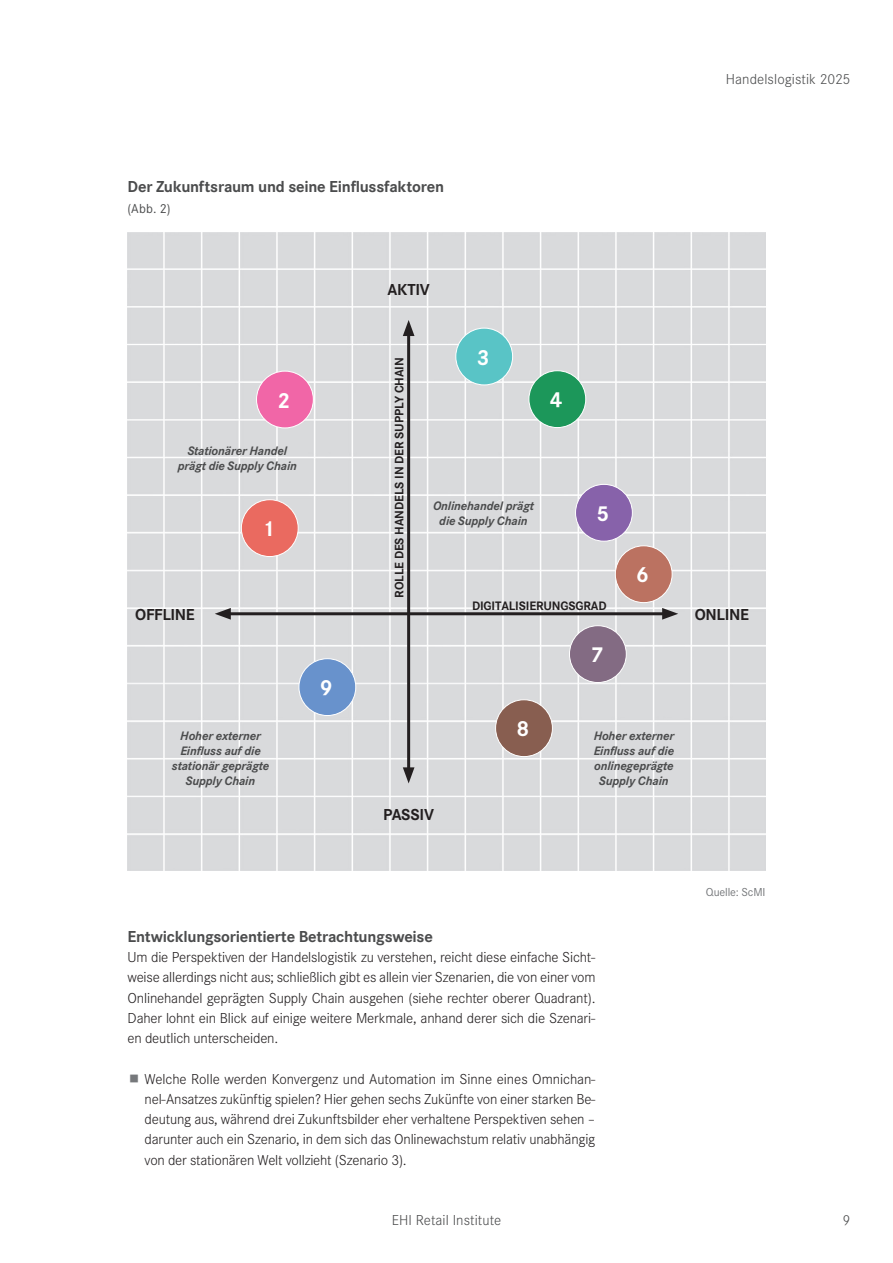
<style>
.page{position:relative;width:893px;height:1263px;background:#fff}
.page>*{position:absolute;margin:0;border:0;box-sizing:border-box;transform-origin:0 0}
._07_Crosshead_Magina{font:700 22.5px "Corporate S";color:#fff}
._07_Crosshead{font:700 16.5px "Corporate S";letter-spacing:-.015em;color:#4b4c4d}
._13_a_Abbildung-Graf{font:700 16.5px "Corporate S";letter-spacing:-.015em;color:#4b4c4d}
._13_a_Abbildung-Graf-2{font:700 16.5px "Corporate S";letter-spacing:-.02em;color:#231f20}
._08_Fließtext{font:300 15px/20.2px "Corporate S";letter-spacing:-.01em;color:#231f20;text-align:justify}
.t1{font:300 15px "Corporate S";letter-spacing:.005em;color:#4b4c4d}
._13_c_Tabelle_Infogr{font:13.5px "Corporate S";color:#4b4c4d}
._16_a_Tabelle_Fuß_li{font:italic 700 12.75px/15px "Corporate S";letter-spacing:-.015em;color:#4b4c4d;text-align:center}
._16_a_Tabelle_Fuß_li-2{font:700 12.75px "Corporate S";letter-spacing:-.015em;color:#231f20}
._19_b_Quelle_rechts{font:12px "Corporate S";letter-spacing:-.015em;color:#76787b}
</style>
<div class="page">
<img style="left:128px;top:233px;width:637px;height:637px">
<div style="left:241px;top:500px;width:57px;height:56px;background:#ea6a60;border-radius:50%"></div>
<div style="left:241px;top:499px;width:58px;height:58px;border:1px solid #fff;border-radius:50%"></div>
<div style="left:256px;top:371px;width:57px;height:57px;background:#f166a7;border-radius:50%"></div>
<div style="left:256px;top:371px;width:58px;height:57px;border:1px solid #fff;border-radius:50%"></div>
<div style="left:456px;top:328px;width:57px;height:57px;background:#59c4c6;border-radius:50%"></div>
<div style="left:455px;top:328px;width:58px;height:57px;border:1px solid #fff;border-radius:50%"></div>
<div style="left:529px;top:371px;width:57px;height:57px;background:#1c975a;border-radius:50%"></div>
<div style="left:529px;top:370px;width:57px;height:58px;border:1px solid #fff;border-radius:50%"></div>
<div style="left:575px;top:484px;width:57px;height:57px;background:#8762aa;border-radius:50%"></div>
<div style="left:575px;top:484px;width:58px;height:58px;border:1px solid #fff;border-radius:50%"></div>
<div style="left:615px;top:546px;width:57px;height:57px;background:#bb7261;border-radius:50%"></div>
<div style="left:615px;top:545px;width:57px;height:58px;border:1px solid #fff;border-radius:50%"></div>
<div style="left:569px;top:626px;width:57px;height:56px;background:#836b83;border-radius:50%"></div>
<div style="left:569px;top:625px;width:58px;height:58px;border:1px solid #fff;border-radius:50%"></div>
<div style="left:496px;top:700px;width:56px;height:57px;background:#885e50;border-radius:50%"></div>
<div style="left:495px;top:699px;width:58px;height:58px;border:1px solid #fff;border-radius:50%"></div>
<div style="left:299px;top:659px;width:57px;height:56px;background:#6892cc;border-radius:50%"></div>
<div style="left:299px;top:658px;width:57px;height:58px;border:1px solid #fff;border-radius:50%"></div>
<hr style="left:407px;top:330px;width:3px;height:443px;background:#231f20">
<svg style="left:403px;top:320px;width:11px;height:16px"></svg>
<svg style="left:403px;top:767px;width:11px;height:16px"></svg>
<hr style="left:225px;top:612px;width:443px;height:3px;background:#231f20">
<svg style="left:215px;top:608px;width:16px;height:12px"></svg>
<svg style="left:662px;top:608px;width:16px;height:12px"></svg>
<p class="_13_a_Abbildung-Graf" style="left:128px;top:177px;width:318px">Der Zukunftsraum und seine Einflussfaktoren</p>
<p class="_13_c_Tabelle_Infogr" style="left:128px;top:201px;width:44px">(Abb. 2)</p>
<p class="_07_Crosshead_Magina" style="left:277px;top:387px;width:14px">2</p>
<p class="_16_a_Tabelle_Fuß_li" style="left:178px;top:443px;width:121px">Stationärer Handel prägt die Supply Chain</p>
<p class="_07_Crosshead_Magina" style="left:262px;top:516px;width:14px">1</p>
<p class="_13_a_Abbildung-Graf-2" style="left:387px;top:280px;width:44px">AKTIV</p>
<p class="_16_a_Tabelle_Fuß_li-2" style="left:392px;top:597px;width:242px;rotate:-90deg">ROLLE DES HANDELS IN DER SUPPLY CHAIN</p>
<p class="_07_Crosshead_Magina" style="left:477px;top:344px;width:14px">3</p>
<p class="_07_Crosshead_Magina" style="left:550px;top:387px;width:14px">4</p>
<p class="_16_a_Tabelle_Fuß_li" style="left:433px;top:498px;width:102px">Onlinehandel prägt die Supply Chain</p>
<p class="_07_Crosshead_Magina" style="left:596px;top:500px;width:14px">5</p>
<p class="_07_Crosshead_Magina" style="left:636px;top:562px;width:14px">6</p>
<p class="t1" style="left:726px;top:70px;width:126px">Handelslogistik 2025</p>
<p class="_16_a_Tabelle_Fuß_li-2" style="left:472px;top:598px;width:136px">DIGITALISIERUNGSGRAD</p>
<p class="_13_a_Abbildung-Graf-2" style="left:135px;top:605px;width:61px">OFFLINE</p>
<p class="_13_a_Abbildung-Graf-2" style="left:695px;top:605px;width:56px">ONLINE</p>
<p class="_16_a_Tabelle_Fuß_li" style="left:172px;top:728px;width:99px">Hoher externer<br>Einfluss auf die stationär geprägte<br>Supply Chain</p>
<p class="_07_Crosshead_Magina" style="left:320px;top:675px;width:14px">9</p>
<p class="_13_a_Abbildung-Graf-2" style="left:383px;top:805px;width:52px">PASSIV</p>
<p class="_07_Crosshead_Magina" style="left:517px;top:716px;width:14px">8</p>
<p class="_07_Crosshead_Magina" style="left:590px;top:642px;width:14px">7</p>
<p class="_16_a_Tabelle_Fuß_li" style="left:594px;top:728px;width:82px">Hoher externer<br>Einfluss auf die onlinegeprägte<br>Supply Chain</p>
<p class="_07_Crosshead" style="left:128px;top:927px;width:307px">Entwicklungsorientierte Betrachtungsweise</p>
<p class="_08_Fließtext" style="left:128px;top:947px;width:469px">Um die Perspektiven der Handelslogistik zu verstehen, reicht diese einfache Sicht&shy;weise allerdings nicht aus; schließlich gibt es allein vier Szenarien, die von einer vom Onlinehandel geprägten Supply Chain ausgehen (siehe rechter oberer Quadrant).<br>Daher lohnt ein Blick auf einige weitere Merkmale, anhand derer sich die Szenari&shy;en deutlich unterscheiden.</p>
<p class="_08_Fließtext" style="left:145px;top:1068px;width:452px">Welche Rolle werden Konvergenz und Automation im Sinne eines Omnichan&shy;nel-Ansatzes zukünftig spielen? Hier gehen sechs Zukünfte von einer starken Be&shy;deutung aus, während drei Zukunftsbilder eher verhaltene Perspektiven sehen – darunter auch ein Szenario, in dem sich das Onlinewachstum relativ unabhängig von der stationären Welt vollzieht (Szenario 3).</p>
<p class="t1" style="left:392px;top:1212px;width:111px">EHI Retail Institute</p>
<p class="_19_b_Quelle_rechts" style="left:706px;top:885px;width:61px">Quelle: ScMI</p>
<p class="t1" style="left:843px;top:1212px;width:9px">9</p>
</div>
